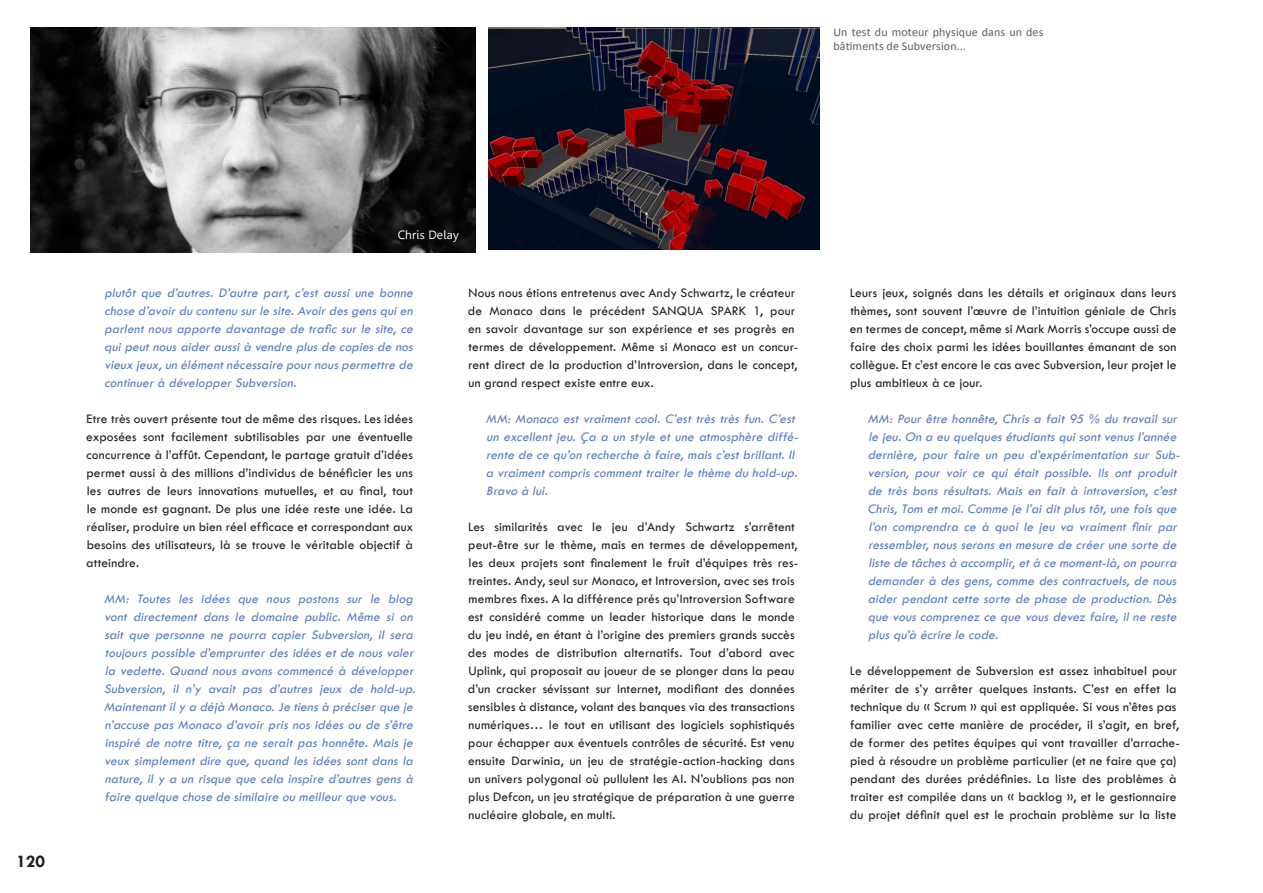
<style>
.page{position:relative;width:1263px;height:893px;background:#fff}
.page>*{position:absolute;margin:0;border:0;box-sizing:border-box;transform-origin:0 0}
.t1{font:700 18px "Tw Cen";color:#231f20}
.paragraphe_15_ans{font:13.5px/18px "Tw Cen";letter-spacing:.005em;color:#231f20}
.Citations{font:italic 13.5px/18px "Tw Cen";color:#587cbe}
.calibri_commentaires{font:12px/14.4px "Calibri";letter-spacing:.01em;color:#5d5e60}
.t2{font:12px "Gisha";letter-spacing:.02em;color:#fff}
</style>
<div class="page">
<img style="left:31px;top:27px;width:444px;height:225px">
<img style="left:488px;top:27px;width:331px;height:222px">
<p class="calibri_commentaires" style="left:833px;top:25px;width:211px">Un test du moteur physique dans un des bâtiments de Subversion...</p>
<p class="t1" style="left:16px;top:850px;width:30px">120</p>
<p class="t2" style="left:398px;top:227px;width:63px">Chris Delay</p>
<p class="Citations" style="left:104px;top:284px;width:313px;text-align:justify">plutôt que d’autres. D’autre part, c’est aussi une bonne chose d’avoirdu contenu surle site.Avoirdesgensquien parlent nous apporte davantage de trafic sur le site, ce qui peut nous aider aussi à vendre plus de copies de nos vieux jeux,un élémentnécessaire pournouspermettre de continuer à développer Subversion.</p>
<p class="paragraphe_15_ans" style="left:86px;top:410px;width:329px;text-align:justify">Etre très ouvert présente tout de même des risques. Les idées exposées sont facilement subtilisables par une éventuelle concurrence à l’affût. Cependant, le partage gratuit d’idées permet aussi à des millions d’individus de bénéficier les uns les autres de leurs innovations mutuelles, et au final, tout le monde est gagnant. De plus une idée reste une idée. La réaliser, produire un bien réel efficace et correspondant aux besoins des utilisateurs, là se trouve le véritable objectif à atteindre.</p>
<p class="Citations" style="left:104px;top:590px;width:316px">MM: Toutes les idées que nous postons sur le blog vont directement dans le domaine public. Même si on sait que personne ne pourra copier Subversion, il sera toujours possible d’emprunter des idées et de nous voler la vedette. Quand nous avons commencé à développer Subversion, il n’y avait pas d’autres jeux de hold-up.<br>Maintenantily a déjà Monaco.Je tiensà préciserque je n’accuse pas Monaco d’avoir pris nos idées ou de s’être inspiré de notre titre, ça ne serait pas honnête. Mais je veux simplement dire que, quand les idées sont dans la nature, il y a un risque que cela inspire d’autres gens à faire quelque chose de similaire ou meilleur que vous.</p>
<p class="paragraphe_15_ans" style="left:468px;top:284px;width:332px">Nous nous étions entretenus avec Andy Schwartz, le créateur de Monaco dans le précédent SANQUA SPARK 1, pour en savoir davantage sur son expérience et ses progrès en termes de développement. Même si Monaco est un concur&shy;rent direct de la production d’Introversion, dans le concept, un grand respect existe entre eux.</p>
<p class="Citations" style="left:486px;top:410px;width:317px">MM: Monaco est vraiment cool. C’est très très fun. C’est un excellent jeu. Ça a un style et une atmosphère diffé&shy;rente de ce qu’on recherche à faire, mais c’est brillant. Il a vraiment compris comment traiter le thème du hold-up.<br>Bravo à lui.</p>
<p class="paragraphe_15_ans" style="left:468px;top:518px;width:332px">Les similarités avec le jeu d’Andy Schwartz s’arrêtent peut-être sur le thème, mais en termes de développement, les deux projets sont finalement le fruit d’équipes très res&shy;treintes. Andy, seul sur Monaco, et Introversion, avec ses trois membres fixes. A la différence prés qu’Introversion Software est considéré comme un leader historique dans le monde du jeu indé, en étant à l’origine des premiers grands succès des modes de distribution alternatifs. Tout d’abord avec Uplink, qui proposait au joueur de se plonger dans la peau d’un cracker sévissant sur Internet, modifiant des données sensibles à distance, volant des banques via des transactions numériques… le tout en utilisant des logiciels sophistiqués pour échapper aux éventuels contrôles de sécurité. Est venu ensuite Darwinia, un jeu de stratégie-action-hacking dans un univers polygonal où pullulent les AI. N’oublions pas non plus Defcon, un jeu stratégique de préparation à une guerre nucléaire globale, en multi.</p>
<p class="paragraphe_15_ans" style="left:850px;top:284px;width:328px;text-align:justify">Leurs jeux, soignés dans les détails et originaux dans leurs thèmes, sont souvent l’œuvre de l’intuition géniale de Chris en termes de concept, même si Mark Morris s’occupe aussi de faire des choix parmi les idées bouillantes émanant de son collègue. Et c’est encore le cas avec Subversion, leur projet le plus ambitieux à ce jour.</p>
<p class="Citations" style="left:867px;top:410px;width:317px">MM: Pour être honnête, Chris a fait 95 % du travail sur le jeu. On a eu quelques étudiants qui sont venus l’année dernière, pour faire un peu d’expérimentation sur Sub&shy;version, pour voir ce qui était possible. Ils ont produit de très bons résultats. Mais en fait à introversion, c’est Chris, Tom et moi. Comme je l’ai dit plus tôt, une fois que l’on comprendra ce à quoi le jeu va vraiment finir par ressembler, nous serons en mesure de créer une sorte de liste de tâchesà accomplir,età ce moment-là,on pourra demander à des gens, comme des contractuels, de nous aider pendant cette sorte de phase de production. Dès que vous comprenez ce que vous devez faire, il ne reste plus qu’à écrire le code.</p>
<p class="paragraphe_15_ans" style="left:850px;top:662px;width:332px">Le développement de Subversion est assez inhabituel pour mériter de s’y arrêter quelques instants. C’est en effet la technique du « Scrum » qui est appliquée. Si vous n’êtes pas familier avec cette manière de procéder, il s’agit, en bref, de former des petites équipes qui vont travailler d’arrache&shy;pied à résoudre un problème particulier (et ne faire que ça) pendant des durées prédéfinies. La liste des problèmes à traiter est compilée dans un « backlog », et le gestionnaire du projet définit quel est le prochain problème sur la liste</p>
</div>
